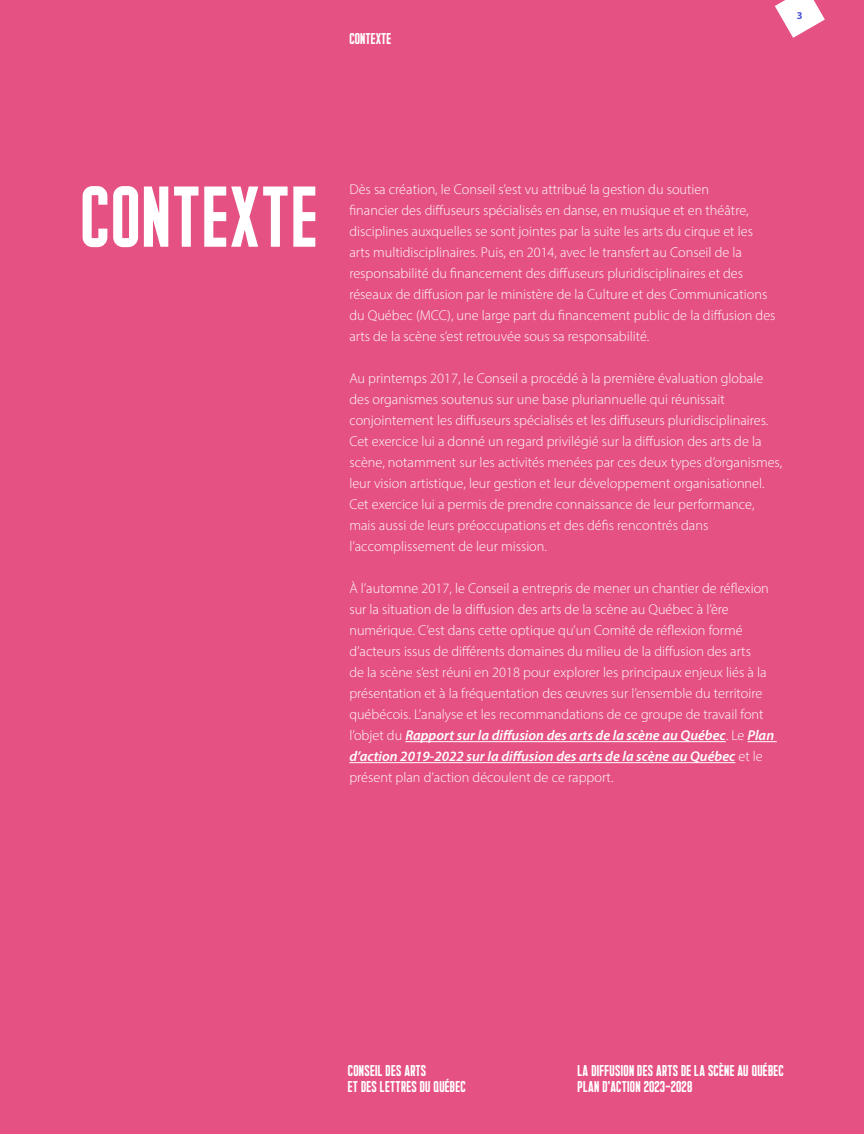
<style>
.page{position:relative;width:864px;height:1134px;background:#e55183}
.page>*{position:absolute;margin:0;border:0;box-sizing:border-box;transform-origin:0 0}
.Titre{font:82.5px "Kane Display";letter-spacing:.02em;color:#fff}
.Navigation__Bottom{font:15px "Kane Display";letter-spacing:.02em;color:#fff}
.Navigation__Top{font:15px "Kane Display";letter-spacing:.01em;color:#fff}
.Courant{font:300 14.25px/21px "Myriad Pro";color:#fff}
.Pagination{font:700 10.5px "Myriad Pro";color:#4e57d3}
.s1{font-weight:600;font-style:italic}
</style>
<div class="page">
<hr style="left:405px;top:741px;width:321px;height:1px;background:#fff">
<svg style="left:748px;top:741px;width:29px;height:1px"></svg>
<hr style="left:349px;top:762px;width:386px;height:1px;background:#fff">
<svg style="left:775px;top:0;width:50px;height:38px"></svg>
<p class="Navigation__Top" style="left:349px;top:29px;width:44px">CONTEXTE</p>
<p class="Pagination" style="left:797px;top:8px;width:7px">3</p>
<p class="Titre" style="left:81px;top:164px;width:238px">CONTEXTE</p>
<p class="Courant" style="left:349px;top:179px;width:428px">Dès sa création, le Conseil s’est vu attribué la gestion du soutien<br>financier des diffuseurs spécialisés en danse, en musique et en théâtre, disciplines auxquelles se sont jointes par la suite les arts du cirque et les arts multidisciplinaires. Puis, en 2014, avec le transfert au Conseil de la responsabilité du financement des diffuseurs pluridisciplinaires et des réseaux de diffusion par le ministère de la Culture et des Communications du Québec (MCC), une large part du financement public de la diffusion des arts de la scène s’est retrouvée sous sa responsabilité.</p>
<p class="Courant" style="left:349px;top:368px;width:434px">Au printemps 2017, le Conseil a procédé à la première évaluation globale des organismes soutenus sur une base pluriannuelle qui réunissait conjointement les diffuseurs spécialisés et les diffuseurs pluridisciplinaires.<br>Cet exercice lui a donné un regard privilégié sur la diffusion des arts de la scène, notamment sur les activités menées par ces deux types d’organismes, leur vision artistique, leur gestion et leur développement organisationnel.<br>Cet exercice lui a permis de prendre connaissance de leur performance, mais aussi de leurs préoccupations et des défis rencontrés dans l’accomplissement de leur mission.</p>
<p class="Courant" style="left:349px;top:578px;width:426px">À l’automne 2017, le Conseil a entrepris de mener un chantier de réflexion sur la situation de la diffusion des arts de la scène au Québec à l’ère numérique. C’est dans cette optique qu’un Comité de réflexion formé d’acteurs issus de différents domaines du milieu de la diffusion des arts<br>de la scène s’est réuni en 2018 pour explorer les principaux enjeux liés à la présentation et à la fréquentation des œuvres sur l’ensemble du territoire québécois. L’analyse et les recommandations de ce groupe de travail font l’objet du <span class="s1">Rapport sur la diffusion des arts de la scène au Québec</span>. Le <span class="s1">Plan d’action 2019-2022 sur la diffusion des arts de la scène au Québec</span> et le présent plan d’action découlent de ce rapport.</p>
<p class="Navigation__Bottom" style="left:348px;top:1061px;width:80px">CONSEIL DES ARTS</p>
<p class="Navigation__Bottom" style="left:348px;top:1077px;width:119px">ET DES LETTRES DU QUÉBEC</p>
<p class="Navigation__Bottom" style="left:578px;top:1061px;width:208px">LA DIFFUSION DES ARTS DE LA SCÈNE AU QUÉBEC</p>
<p class="Navigation__Bottom" style="left:578px;top:1077px;width:116px">PLAN DˇACTION 2023–2028</p>
</div>
